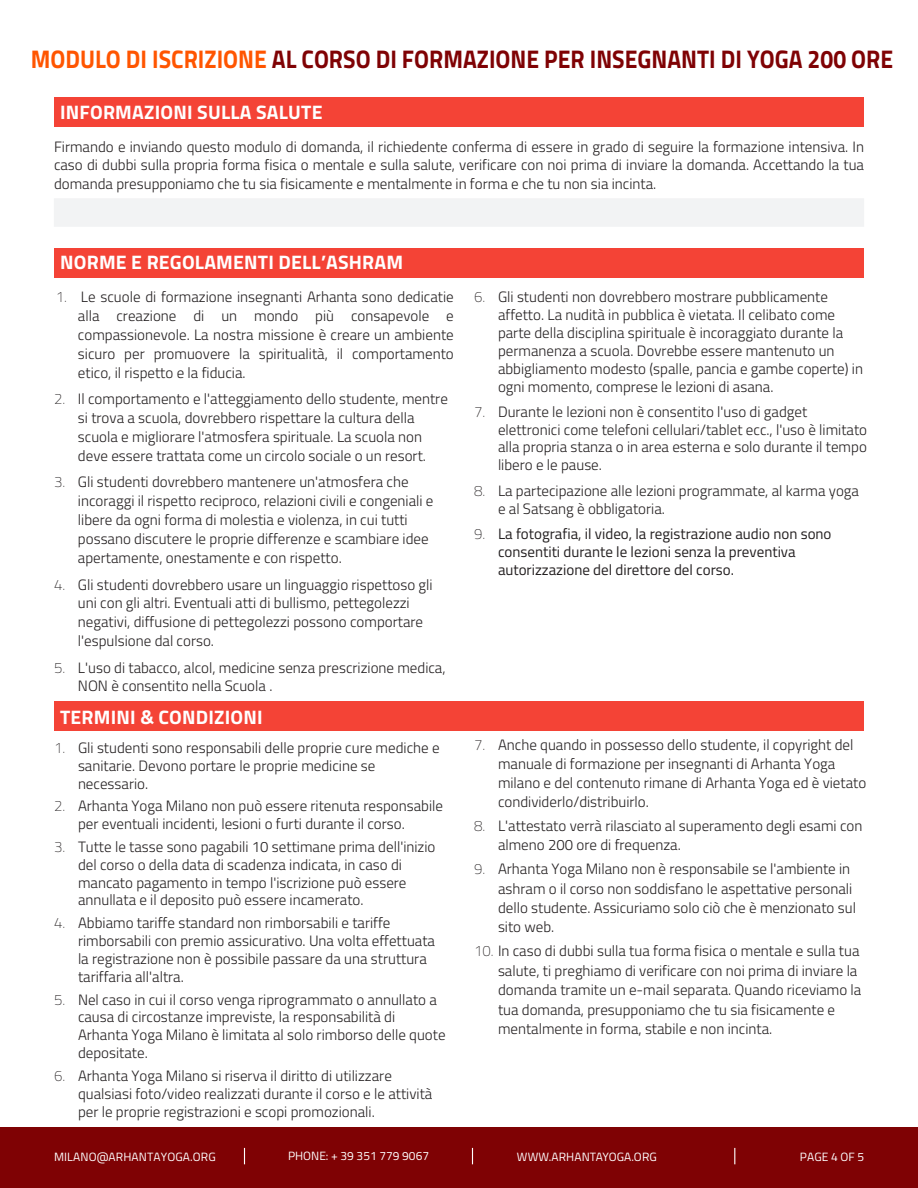
<style>
.page{position:relative;width:918px;height:1188px;background:#fff}
.page>*{position:absolute;margin:0;border:0;box-sizing:border-box;transform-origin:0 0}
.t1{font:700 25.5px "Titillium";color:#7f0204;scale:.9 1}
.Paragraph_Style_1{font:700 19.5px "Titillium";letter-spacing:.01em;color:#fff}
.t2{font:300 15px/18.9px "Titillium";color:#231f20}
.t3{font:15px/18.3px "Titillium";color:#231f20}
.t4{font:12px "Titillium";letter-spacing:.01em;color:#fff}
.s1{color:#f50}
.s2{font-weight:100}
</style>
<div class="page">
<div style="left:0;top:1127px;width:918px;height:61px;background:#7f0204"></div>
<svg style="left:244px;top:1148px;width:1px;height:16px"></svg>
<svg style="left:472px;top:1148px;width:1px;height:16px"></svg>
<svg style="left:734px;top:1148px;width:1px;height:16px"></svg>
<div style="left:54px;top:98px;width:810px;height:30px;background:#f44336"></div>
<div style="left:54px;top:248px;width:810px;height:30px;background:#f44336"></div>
<div style="left:54px;top:198px;width:810px;height:29px;background:#f2f3f4"></div>
<div style="left:54px;top:701px;width:810px;height:30px;background:#f44336"></div>
<h1 class="t1" style="left:31px;top:40px;width:960px"><span class="s1">MODULO DI ISCRIZIONE</span> AL CORSO DI FORMAZIONE PER INSEGNANTI DI YOGA 200 ORE</h1>
<p class="Paragraph_Style_1" style="left:60px;top:97px;width:264px">INFORMAZIONI SULLA SALUTE</p>
<p class="t2" style="left:54px;top:137px;width:812px;line-height:18.1px;text-align:justify">Firmando e inviando questo modulo di domanda, il richiedente conferma di essere in grado di seguire la formazione intensiva. In caso di dubbi sulla propria forma fisica o mentale e sulla salute, verificare con noi prima di inviare la domanda. Accettando la tua domanda presupponiamo che tu sia fisicamente e mentalmente in forma e che tu non sia incinta.</p>
<p class="Paragraph_Style_1" style="left:60px;top:247px;width:345px">NORME E REGOLAMENTI DELL’ASHRAM</p>
<p class="t2" style="left:78px;top:287px;width:377px;text-align:justify;text-indent:-22px"><span class="s2">1.</span> Le scuole di formazione insegnanti Arhanta sono dedicatie alla creazione di un mondo più consapevole e compassionevole. La nostra missione è creare un ambiente sicuro per promuovere la spiritualità, il comportamento etico, il rispetto e la fiducia.</p>
<p class="t2" style="left:78px;top:389px;width:371px;text-indent:-24px"><span class="s2">2.</span> Il comportamento e l'atteggiamento dello studente, mentre si trova a scuola, dovrebbero rispettare la cultura della scuola e migliorare l'atmosfera spirituale. La scuola non deve essere trattata come un circolo sociale o un resort.</p>
<p class="t2" style="left:78px;top:472px;width:357px;text-indent:-24px"><span class="s2">3.</span> Gli studenti dovrebbero mantenere un'atmosfera che incoraggi il rispetto reciproco, relazioni civili e congeniali e libere da ogni forma di molestia e violenza, in cui tutti possano discutere le proprie differenze e scambiare idee apertamente, onestamente e con rispetto.</p>
<p class="t2" style="left:78px;top:574px;width:356px;text-indent:-24px"><span class="s2">4.</span> Gli studenti dovrebbero usare un linguaggio rispettoso gli uni con gli altri. Eventuali atti di bullismo, pettegolezzi negativi, diffusione di pettegolezzi possono comportare l'espulsione dal corso.</p>
<p class="t2" style="left:78px;top:657px;width:369px;line-height:18.5px;text-indent:-24px"><span class="s2">5.</span> L'uso di tabacco, alcol, medicine senza prescrizione medica,<br>NON è consentito nella Scuola .</p>
<p class="Paragraph_Style_1" style="left:60px;top:702px;width:204px">TERMINI &amp; CONDIZIONI</p>
<p class="t2" style="left:78px;top:738px;width:363px;line-height:18px;text-indent:-24px"><span class="s2">1.</span> Gli studenti sono responsabili delle proprie cure mediche e sanitarie. Devono portare le proprie medicine se necessario.</p>
<p class="t2" style="left:78px;top:797px;width:367px;line-height:17.5px;text-indent:-24px"><span class="s2">2.</span> Arhanta Yoga Milano non può essere ritenuta responsabile per eventuali incidenti, lesioni o furti durante il corso.</p>
<p class="t2" style="left:78px;top:837px;width:359px;line-height:18px;text-indent:-24px"><span class="s2">3.</span> Tutte le tasse sono pagabili 10 settimane prima dell'inizio del corso o della data di scadenza indicata, in caso di mancato pagamento in tempo l'iscrizione può essere annullata e il deposito può essere incamerato.</p>
<p class="t2" style="left:78px;top:913px;width:359px;line-height:17.9px;text-indent:-24px"><span class="s2">4.</span> Abbiamo tariffe standard non rimborsabili e tariffe rimborsabili con premio assicurativo. Una volta effettuata la registrazione non è possibile passare da una struttura tariffaria all'altra.</p>
<p class="t2" style="left:78px;top:990px;width:369px;line-height:17.9px;text-indent:-24px"><span class="s2">5.</span> Nel caso in cui il corso venga riprogrammato o annullato a causa di circostanze impreviste, la responsabilità di Arhanta Yoga Milano è limitata al solo rimborso delle quote depositate.</p>
<p class="t2" style="left:78px;top:1066px;width:356px;line-height:18.1px;text-indent:-24px"><span class="s2">6.</span> Arhanta Yoga Milano si riserva il diritto di utilizzare qualsiasi foto/video realizzati durante il corso e le attività per le proprie registrazioni e scopi promozionali.</p>
<p class="t2" style="left:498px;top:287px;width:367px;line-height:17.9px;text-indent:-24px"><span class="s2">6.</span> Gli studenti non dovrebbero mostrare pubblicamente affetto. La nudità in pubblica è vietata. Il celibato come parte della disciplina spirituale è incoraggiato durante la permanenza a scuola. Dovrebbe essere mantenuto un abbigliamento modesto (spalle, pancia e gambe coperte) in ogni momento, comprese le lezioni di asana.</p>
<p class="t2" style="left:498px;top:403px;width:371px;line-height:17.5px;text-indent:-24px"><span class="s2">7.</span> Durante le lezioni non è consentito l'uso di gadget elettronici come telefoni cellulari/tablet ecc., l'uso è limitato alla propria stanza o in area esterna e solo durante il tempo libero e le pause.</p>
<p class="t2" style="left:498px;top:481px;width:363px;line-height:18px;text-indent:-24px"><span class="s2">8.</span> La partecipazione alle lezioni programmate, al karma yoga e al Satsang è obbligatoria.</p>
<p class="t3" style="left:498px;top:524px;width:335px;text-indent:-24px"><span class="s2">9.</span> La fotografia, il video, la registrazione audio non sono consentiti durante le lezioni senza la preventiva autorizzazione del direttore del corso.</p>
<p class="t2" style="left:498px;top:734px;width:370px;text-indent:-24px"><span class="s2">7.</span> Anche quando in possesso dello studente, il copyright del manuale di formazione per insegnanti di Arhanta Yoga milano e del contenuto rimane di Arhanta Yoga ed è vietato condividerlo/distribuirlo.</p>
<p class="t2" style="left:498px;top:816px;width:366px;text-indent:-24px"><span class="s2">8.</span> L'attestato verrà rilasciato al superamento degli esami con almeno 200 ore di frequenza.</p>
<p class="t2" style="left:498px;top:859px;width:360px;line-height:19.4px;text-indent:-24px"><span class="s2">9.</span> Arhanta Yoga Milano non è responsabile se l'ambiente in ashram o il corso non soddisfano le aspettative personali dello studente. Assicuriamo solo ciò che è menzionato sul sito web.</p>
<p class="t2" style="left:498px;top:941px;width:365px;line-height:19.4px;text-indent:-24px"><span class="s2">10.</span> In caso di dubbi sulla tua forma fisica o mentale e sulla tua salute, ti preghiamo di verificare con noi prima di inviare la domanda tramite un e-mail separata. Quando riceviamo la tua domanda, presupponiamo che tu sia fisicamente e mentalmente in forma, stabile e non incinta.</p>
<p class="t4" style="left:54px;top:1148px;width:163px">MILANO@ARHANTAYOGA.ORG</p>
<p class="t4" style="left:288px;top:1147px;width:143px">PHONE: + 39 351 779 9067</p>
<p class="t4" style="left:517px;top:1148px;width:141px">WWW.ARHANTAYOGA.ORG</p>
<p class="t4" style="left:800px;top:1148px;width:66px">PAGE 4 OF 5</p>
</div>
